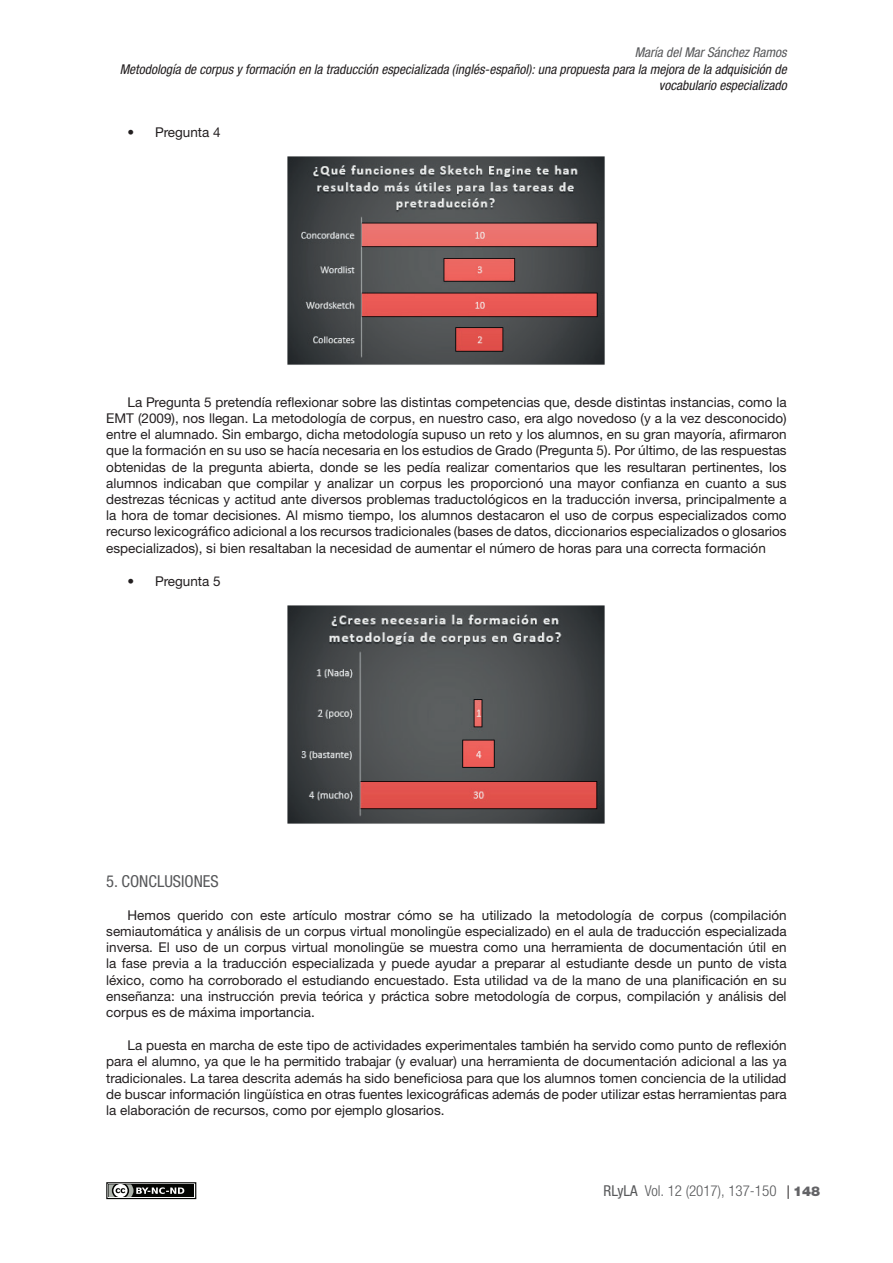
<style>
.page{position:relative;width:893px;height:1263px;background:#fff}
.page>*{position:absolute;margin:0;border:0;box-sizing:border-box;transform-origin:0 0}
.RLYLA_TITULO_1{font:condensed 16.5px "Helvetica Neue LTW1 G";color:#57585a}
.t1{font:300 condensed 15px "Helvetica Neue LTW1 G";color:#57585a}
.RLYLA_TEXTO_CAST{font:13.5px/16.2px "Helvetica Neue LTW1 G";color:#231f20;text-align:justify}
.t2{font:italic condensed 13.5px/16.2px "Helvetica Neue LTW1 G";color:#231f20;text-align:right}
.t3{font:italic condensed 13.5px "Helvetica Neue LTW1 G";color:#57585a}
.s1{font-weight:400}
.s2{font-weight:400;font-stretch:normal;font-size:13.5px;color:#231f20}
.s3{font-weight:900;font-stretch:normal;font-size:13.5px;color:#636366}
</style>
<div class="page">
<img style="left:287px;top:156px;width:318px;height:209px">
<img style="left:287px;top:606px;width:318px;height:218px">
<div style="left:106px;top:1182px;width:90px;height:17px;border:1px solid #040503"></div>
<div style="left:109px;top:1184px;width:85px;height:13px;background:#040503"></div>
<svg style="left:106px;top:1182px;width:78px;height:18px"></svg>
<p class="t3" style="left:635px;top:45px;width:153px">María del Mar Sánchez Ramos</p>
<p class="t2" style="left:120px;top:61px;width:668px">Metodología de corpus y formación en la traducción especializada (inglés-español): una propuesta para la mejora de la adquisición de vocabulario especializado</p>
<p class="RLYLA_TEXTO_CAST" style="left:128px;top:123px;width:95px">• Pregunta 4</p>
<p class="RLYLA_TEXTO_CAST" style="left:106px;top:394px;width:682px;text-indent:21px">La Pregunta 5 pretendía reflexionar sobre las distintas competencias que, desde distintas instancias, como la EMT (2009), nos llegan. La metodología de corpus, en nuestro caso, era algo novedoso (y a la vez desconocido) entre el alumnado. Sin embargo, dicha metodología supuso un reto y los alumnos, en su gran mayoría, afirmaron que la formación en su uso se hacía necesaria en los estudios de Grado (Pregunta 5). Por último, de las respuestas obtenidas de la pregunta abierta, donde se les pedía realizar comentarios que les resultaran pertinentes, los alumnos indicaban que compilar y analizar un corpus les proporcionó una mayor confianza en cuanto a sus destrezas técnicas y actitud ante diversos problemas traductológicos en la traducción inversa, principalmente a la hora de tomar decisiones. Al mismo tiempo, los alumnos destacaron el uso de corpus especializados como recurso lexicográfico adicional a los recursos tradicionales (bases de datos, diccionarios especializados o glosarios especializados), si bien resaltaban la necesidad de aumentar el número de horas para una correcta formación</p>
<p class="RLYLA_TEXTO_CAST" style="left:128px;top:573px;width:95px">• Pregunta 5</p>
<p class="RLYLA_TITULO_1" style="left:106px;top:871px;width:114px">5. CONCLUSIONES</p>
<p class="RLYLA_TEXTO_CAST" style="left:106px;top:907px;width:682px;text-indent:21px">Hemos querido con este artículo mostrar cómo se ha utilizado la metodología de corpus (compilación semiautomática y análisis de un corpus virtual monolingüe especializado) en el aula de traducción especializada inversa. El uso de un corpus virtual monolingüe se muestra como una herramienta de documentación útil en la fase previa a la traducción especializada y puede ayudar a preparar al estudiante desde un punto de vista léxico, como ha corroborado el estudiando encuestado. Esta utilidad va de la mano de una planificación en su enseñanza: una instrucción previa teórica y práctica sobre metodología de corpus, compilación y análisis del corpus es de máxima importancia.</p>
<p class="RLYLA_TEXTO_CAST" style="left:106px;top:1037px;width:682px;text-indent:21px">La puesta en marcha de este tipo de actividades experimentales también ha servido como punto de reflexión para el alumno, ya que le ha permitido trabajar (y evaluar) una herramienta de documentación adicional a las ya tradicionales. La tarea descrita además ha sido beneficiosa para que los alumnos tomen conciencia de la utilidad de buscar información lingüística en otras fuentes lexicográficas además de poder utilizar estas herramientas para la elaboración de recursos, como por ejemplo glosarios.</p>
<p class="t1" style="left:604px;top:1182px;width:218px"><span class="s1">RLyLA</span> Vol. 12 (2017), 137-150 <span class="s2">|</span> <span class="s3">148</span></p>
</div>
